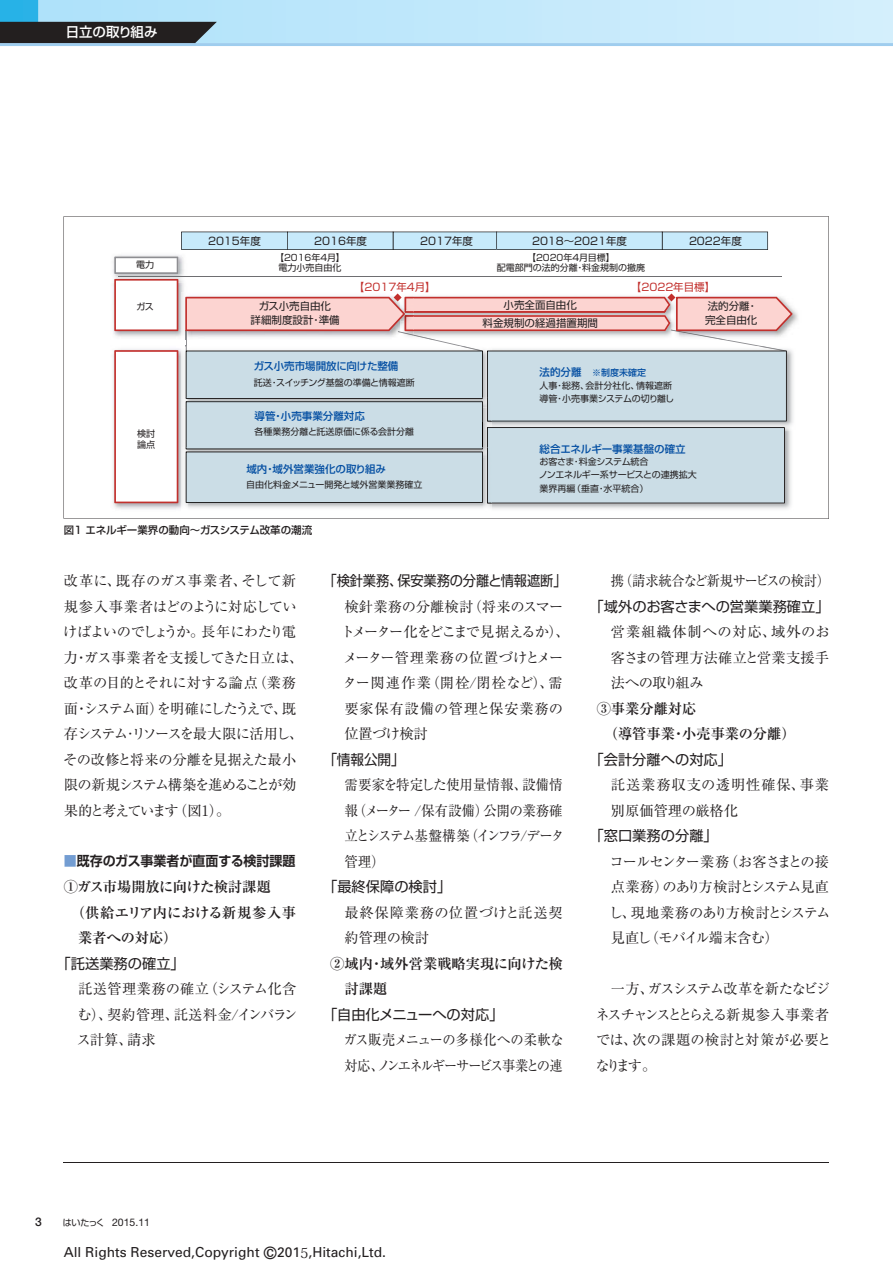
<style>
.page{position:relative;width:893px;height:1263px;background:#fff}
.page>*{position:absolute;margin:0;border:0;box-sizing:border-box;transform-origin:0 0}
.t1{font:14.25px/25.5px "Ryumin Pro Regular 90 pv RKSJ H";letter-spacing:-.055em;color:#231f20}
.t2{font:14.25px/25.5px "Ryumin Pro Regular 90 pv RKSJ H";letter-spacing:-.03em;color:#231f20;text-align:justify}
.t3{font:14.25px/25.5px "Ryumin Pro Regular 90 pv RKSJ H";color:#231f20}
.t4{font:14.25px "Shin Go Pro Regular 90 pv RKSJ H";color:#231f20}
.t5{font:14.25px/25.5px "Ryumin Pro Bold 90 pv RKSJ H";color:#231f20}
.t6{font:14.25px/25.5px "Ryumin Pro Regular 90 pv RKSJ H";letter-spacing:-.03em;color:#231f20;scale:.95 1}
.t7{font:14.25px/25.5px "Ryumin Pro Regular 90 pv RKSJ H";letter-spacing:-.075em;color:#231f20}
.t8{font:14.25px/25.5px "Ryumin Pro Regular 90 pv RKSJ H";letter-spacing:-.075em;color:#231f20;scale:.93 1}
.t9{font:14.25px/25.5px "Ryumin Pro Regular 90 pv RKSJ H";letter-spacing:.045em;color:#231f20}
.t10{font:14.25px/25.5px "Ryumin Pro Regular 90 pv RKSJ H";letter-spacing:.02em;color:#231f20}
.t11{font:14.25px "Shin Go Pro Regular 90 pv RKSJ H";color:#231f20;scale:.93 1}
.t12{font:14.25px "Ryumin Pro Regular 90 pv RKSJ H";letter-spacing:-.03em;color:#231f20;scale:.93 1}
.t13{font:14.25px "Ryumin Pro Bold 90 pv RKSJ H";letter-spacing:-.035em;color:#231f20}
.t14{font:14.25px "Shin Go Pro Regular 90 pv RKSJ H";color:#231f20;scale:.96 1}
.t15{font:13.8px "Univers";color:#231f20}
.t16{font:13.5px "Shin Go Pro De Bold 90 pv RKSJ H";color:#231f20;scale:.96 1}
.t17{font:13.5px "Shin Go Pro Medium 90 pv RKSJ H";letter-spacing:-.005em;color:#fff}
.t18{font:500 12px "Helvetica Neue LT Std";color:#231f20}
.t19{font:10.5px/13.2px "Shin Go Pro Regular 90 pv RKSJ H";color:#231f20;text-align:center}
.t20{font:10.5px "Shin Go Pro Medium 90 pv RKSJ H";color:#034ea2}
.t21{font:10.5px "Shin Go Pro Medium 90 pv RKSJ H";letter-spacing:-.005em;color:#231f20}
.t22{font:10.5px "Shin Go Pro Regular 90 pv RKSJ H";color:#c2302d}
.t23{font:10.5px "Helvetica Neue LT Std";color:#231f20}
.t24{font:9px/13.5px "Shin Go Pro Regular 90 pv RKSJ H";color:#231f20}
.t25{font:9px "Shin Go Pro Medium 90 pv RKSJ H";color:#034ea2}
.s1{font-size:10.5px}
.s2{color:#739dd2}
.s3{font-family:"Shin Go Pro Regular 90 pv RKSJ H";font-size:9px}
.s4{font-size:16.95px}
.s5{font-family:"Koz Min Pro Regular 90 pv RKSJ H"}
</style>
<div class="page">
<hr style="left:64px;top:1162px;width:765px;height:1px;background:#231f20">
<hr style="left:0;top:43px;width:893px;height:3px;background:#9fcdee">
<svg style="left:0;top:0;width:893px;height:43px"></svg>
<svg style="left:64px;top:216px;width:765px;height:303px"></svg>
<img style="left:110px;top:252px;width:77px;height:23px">
<img style="left:110px;top:282px;width:4px;height:58px">
<img style="left:110px;top:275px;width:4px;height:7px">
<svg style="left:181px;top:232px;width:587px;height:18px"></svg>
<img style="left:792px;top:293px;width:9px;height:47px">
<img style="left:110px;top:346px;width:77px;height:166px">
<img style="left:483px;top:430px;width:311px;height:82px">
<img style="left:181px;top:503px;width:311px;height:8px">
<svg style="left:114px;top:257px;width:678px;height:246px"></svg>
<h3 class="t17" style="left:66px;top:27px;width:93px">日立の取り組み</h3>
<p class="t19" style="left:208px;top:236px;width:54px">2015年度</p>
<p class="t19" style="left:314px;top:236px;width:54px">2016年度</p>
<p class="t22" style="left:354px;top:283px;width:83px">【2017年4月】</p>
<p class="t22" style="left:631px;top:283px;width:86px">【2022年目標】</p>
<p class="t19" style="left:420px;top:236px;width:54px">2017年度</p>
<p class="t19" style="left:532px;top:236px;width:97px">2018～2021年度</p>
<p class="t19" style="left:689px;top:236px;width:54px">2022年度</p>
<p class="t24" style="left:275px;top:254px;width:71px;line-height:10.2px;text-align:center">【2016年4月】電力小売自由化</p>
<p class="t24" style="left:527px;top:252px;width:89px">【2020年4月目標】</p>
<p class="t24" style="left:136px;top:259px;width:19px">電力</p>
<p class="t24" style="left:497px;top:262px;width:150px">配電部門の法的分離・料金規制の撤廃</p>
<p class="t24" style="left:136px;top:301px;width:19px">ガス</p>
<p class="t19" style="left:483px;top:297px;width:117px;line-height:18.1px">小売全面自由化<br>料金規制の経過措置期間</p>
<p class="t19" style="left:251px;top:301px;width:91px">ガス小売自由化<br>詳細制度設計・準備</p>
<p class="t19" style="left:705px;top:301px;width:54px;text-align:left">法的分離・完全自由化</p>
<p class="t20" style="left:254px;top:363px;width:146px">ガス小売市場開放に向けた整備</p>
<p class="t24" style="left:254px;top:377px;width:162px">託送・スイッチング基盤の準備と情報遮断</p>
<p class="t25" style="left:539px;top:369px;width:108px"><span class="s1">法的分離　</span>※制度未確定</p>
<p class="t24" style="left:539px;top:380px;width:136px">人事・総務、会計分社化、情報遮断導管・小売事業システムの切り離し</p>
<p class="t24" style="left:137px;top:430px;width:19px;line-height:10.2px">検討論点</p>
<p class="t20" style="left:255px;top:412px;width:112px">導管・小売事業分離対応</p>
<p class="t24" style="left:255px;top:426px;width:161px">各種業務分離と託送原価に係る会計分離</p>
<p class="t20" style="left:246px;top:465px;width:141px">域内・域外営業強化の取り組み</p>
<p class="t24" style="left:246px;top:479px;width:178px">自由化料金メニュー開発と域外営業業務確立</p>
<p class="t21" style="left:64px;top:526px;width:250px">図1 エネルギー業界の動向～ガスシステム改革の潮流</p>
<p class="t20" style="left:539px;top:445px;width:148px">総合エネルギー事業基盤の確立</p>
<p class="t24" style="left:539px;top:456px;width:159px">お客さま・料金システム統合<br>ノンエネルギー系サービスとの連携拡大業界再編（垂直・水平統合）</p>
<h1 class="t1" style="left:63px;top:570px;width:242px">改革に、既存のガス事業者、そして新規参入事業者はどのように対応していけばよいのでしょうか。長年にわたり電力・ガス事業者を支援してきた日立は、改革の目的とそれに対する論点（業務面・システム面）を明確にしたうえで、既存システム･リソースを最大限に活用し、その改修と将来の分離を見据えた最小限の新規システム構築を進めることが効果的と考えています（図1）。</h1>
<h3 class="t16" style="left:64px;top:856px;width:243px"><span class="s2">■</span>既存のガス事業者が直面する検討課題</h3>
<h1 class="t13" style="left:64px;top:881px;width:208px">①ガス市場開放に向けた検討課題</h1>
<h1 class="t5" style="left:71px;top:901px;width:227px">（供給エリア内における新規参入事</h1>
<h1 class="t5" style="left:78px;top:927px;width:101px">業者への対応）</h1>
<h1 class="t4" style="left:57px;top:958px;width:130px">「託送業務の確立」</h1>
<h1 class="t2" style="left:77px;top:978px;width:223px">託送管理業務の確立（システム化含む）、契約管理、託送料金/インバランス計算、請求</h1>
<h1 class="t11" style="left:324px;top:575px;width:263px">「検針業務、保安業務の分離と情報遮断」</h1>
<h1 class="t3" style="left:341px;top:595px;width:231px">検針業務の分離検討（将来のスマートメーター化をどこまで見据えるか）、メーター管理業務の位置づけとメーター関連作業（開栓/閉栓など）、需要家保有設備の管理と保安業務の位置づけ検討</h1>
<h1 class="t14" style="left:323px;top:754px;width:86px">「情報公開」</h1>
<h1 class="t6" style="left:344px;top:774px;width:233px">需要家を特定した使用量情報、設備情報（メーター /保有設備）公開の業務確立とシステム基盤構築（インフラ/データ管理）</h1>
<h1 class="t4" style="left:323px;top:881px;width:130px">「最終保障の検討」</h1>
<h1 class="t10" style="left:344px;top:901px;width:220px">最終保障業務の位置づけと託送契約管理の検討</h1>
<h1 class="t5" style="left:344px;top:952px;width:220px;text-indent:-14px">②域内・域外営業戦略実現に向けた検討課題</h1>
<h1 class="t4" style="left:323px;top:1009px;width:182px">「自由化メニューへの対応」</h1>
<h1 class="t8" style="left:343px;top:1029px;width:238px">ガス販売メニューの多様化への柔軟な対応、ノンエネルギーサービス事業との連</h1>
<h1 class="t12" style="left:611px;top:575px;width:237px">携（請求統合など新規サービスの検討）</h1>
<h1 class="t4" style="left:590px;top:601px;width:242px">「域外のお客さまへの営業業務確立」</h1>
<h1 class="t2" style="left:611px;top:621px;width:220px">営業組織体制への対応、域外のお客さまの管理方法確立と営業支援手法への取り組み</h1>
<h1 class="t5" style="left:604px;top:697px;width:193px;text-indent:-7px">③事業分離対応<br>（導管事業・小売事業の分離）</h1>
<h1 class="t4" style="left:590px;top:754px;width:144px">「会計分離への対応」</h1>
<h1 class="t9" style="left:611px;top:774px;width:220px">託送業務収支の透明性確保、事業別原価管理の厳格化</h1>
<h1 class="t4" style="left:590px;top:830px;width:130px">「窓口業務の分離」</h1>
<h1 class="t2" style="left:609px;top:850px;width:224px">コールセンター業務（お客さまとの接点業務）のあり方検討とシステム見直し、現地業務のあり方検討とシステム見直し（モバイル端末含む）</h1>
<h1 class="t7" style="left:595px;top:978px;width:238px;text-indent:16px">一方、ガスシステム改革を新たなビジネスチャンスととらえる新規参入事業者では、次の課題の検討と対策が必要となります。</h1>
<h3 class="t18" style="left:35px;top:1218px;width:8px">3</h3>
<p class="t23" style="left:63px;top:1217px;width:89px"><span class="s3">はいたっく</span> 2015.11</p>
<h2 class="t15" style="left:64px;top:1247px;width:324px">All Rights Reserved,Copyright <span class="s4">©</span>201<span class="s5">5</span>,Hitachi,Ltd.</h2>
</div>
